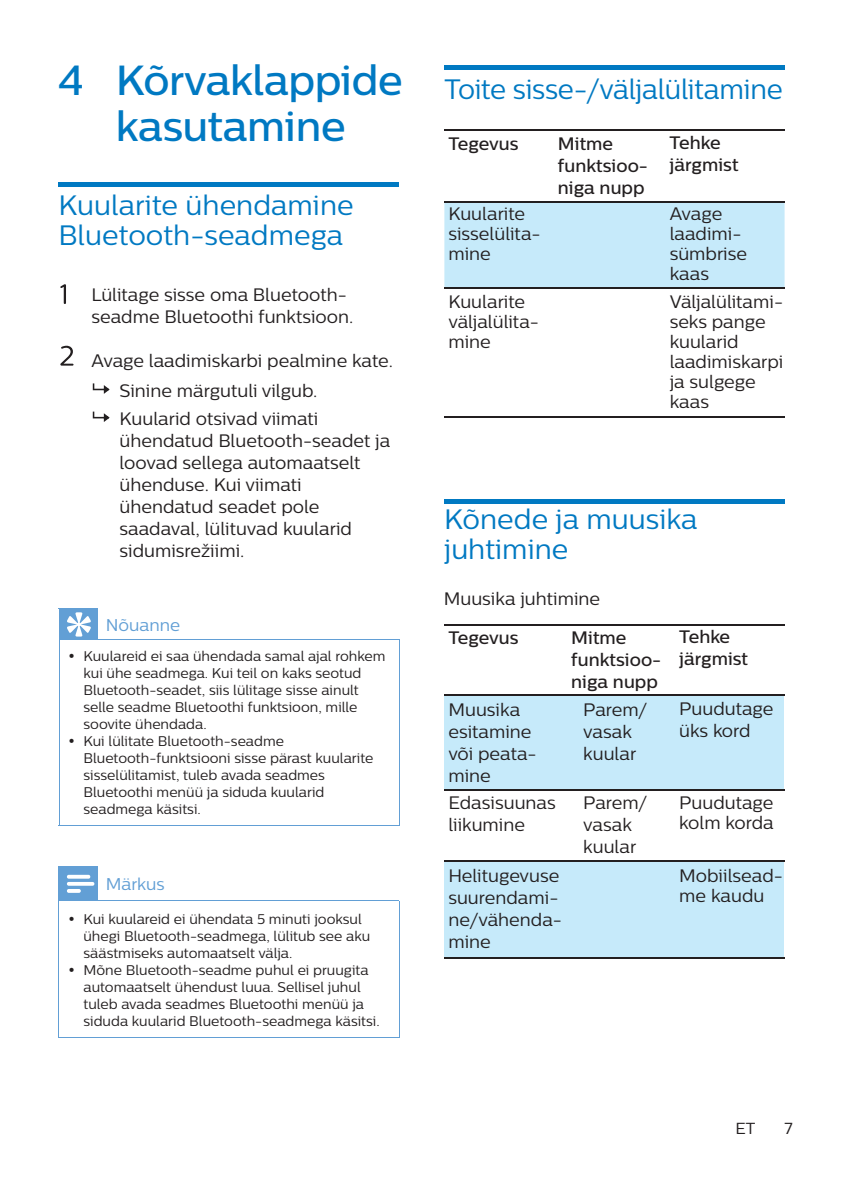
<style>
.page{position:relative;width:842px;height:1191px;background:#fff}
.page>*{position:absolute;margin:0;border:0;box-sizing:border-box;transform-origin:0 0}
.t1{font:500 42px/46px "Centrale Sans";letter-spacing:-.01em;color:#0079c2;text-align:center}
.t2{font:28px/30px "Centrale Sans";color:#0079c2}
.t3{font:18px/22px "Centrale Sans";color:#231f20}
.t4{font:500 18px/22px "Centrale Sans";color:#231f20}
.t5{font:17px "Centrale Sans";color:#629fd5}
.t6{font:16px "Centrale Sans";color:#231f20}
.t7{font:14px/17px "Centrale Sans";color:#231f20}
</style>
<div class="page">
<hr style="left:59px;top:182px;width:340px;height:4px;background:#0079c2">
<svg style="left:60px;top:284px;width:6px;height:20px"></svg>
<svg style="left:60px;top:346px;width:14px;height:19px"></svg>
<svg style="left:93px;top:383px;width:17px;height:11px"></svg>
<svg style="left:93px;top:411px;width:17px;height:11px"></svg>
<div style="left:59px;top:609px;width:39px;height:31px;background:#629fd5"></div>
<hr style="left:59px;top:640px;width:1px;height:185px;background:#629fd5">
<hr style="left:399px;top:640px;width:1px;height:185px;background:#629fd5">
<hr style="left:59px;top:825px;width:39px;height:1px;background:#629fd5">
<hr style="left:98px;top:825px;width:301px;height:1px;background:#629fd5">
<hr style="left:59px;top:608px;width:39px;height:1px;background:#629fd5">
<hr style="left:98px;top:609px;width:1px;height:30px;background:#629fd5">
<hr style="left:98px;top:639px;width:301px;height:1px;background:#629fd5">
<svg style="left:67px;top:612px;width:24px;height:24px"></svg>
<hr style="left:444px;top:66px;width:340px;height:4px;background:#0079c2">
<div style="left:59px;top:867px;width:39px;height:34px;background:#629fd5"></div>
<hr style="left:59px;top:901px;width:1px;height:135px;background:#629fd5">
<hr style="left:399px;top:901px;width:1px;height:135px;background:#629fd5">
<hr style="left:59px;top:1036px;width:39px;height:1px;background:#629fd5">
<hr style="left:98px;top:1036px;width:301px;height:1px;background:#629fd5">
<hr style="left:59px;top:866px;width:39px;height:1px;background:#629fd5">
<hr style="left:97px;top:900px;width:302px;height:1px;background:#629fd5">
<svg style="left:67px;top:874px;width:27px;height:19px"></svg>
<div style="left:444px;top:202px;width:340px;height:85px;background:#c6eafa"></div>
<hr style="left:444px;top:130px;width:128px;height:1px;background:#231f20">
<hr style="left:572px;top:130px;width:108px;height:1px;background:#231f20">
<hr style="left:680px;top:130px;width:104px;height:1px;background:#231f20">
<hr style="left:444px;top:201px;width:128px;height:1px;background:#231f20">
<hr style="left:572px;top:201px;width:108px;height:1px;background:#231f20">
<hr style="left:680px;top:201px;width:104px;height:1px;background:#231f20">
<hr style="left:444px;top:287px;width:128px;height:1px;background:#231f20">
<hr style="left:572px;top:287px;width:108px;height:1px;background:#231f20">
<hr style="left:680px;top:287px;width:104px;height:1px;background:#231f20">
<hr style="left:444px;top:417px;width:340px;height:1px;background:#231f20">
<hr style="left:444px;top:500px;width:340px;height:4px;background:#0079c2">
<div style="left:672px;top:861px;width:112px;height:96px;background:#c6eafa"></div>
<div style="left:567px;top:861px;width:104px;height:96px;background:#c6eafa"></div>
<div style="left:444px;top:861px;width:122px;height:96px;background:#c6eafa"></div>
<div style="left:672px;top:695px;width:112px;height:95px;background:#c6eafa"></div>
<div style="left:567px;top:695px;width:104px;height:95px;background:#c6eafa"></div>
<div style="left:444px;top:695px;width:122px;height:95px;background:#c6eafa"></div>
<hr style="left:444px;top:625px;width:132px;height:1px;background:#231f20">
<hr style="left:576px;top:625px;width:94px;height:1px;background:#231f20">
<hr style="left:670px;top:625px;width:114px;height:1px;background:#231f20">
<hr style="left:444px;top:694px;width:132px;height:1px;background:#231f20">
<hr style="left:576px;top:694px;width:94px;height:1px;background:#231f20">
<hr style="left:670px;top:694px;width:114px;height:1px;background:#231f20">
<hr style="left:444px;top:790px;width:132px;height:1px;background:#231f20">
<hr style="left:576px;top:790px;width:94px;height:1px;background:#231f20">
<hr style="left:670px;top:790px;width:114px;height:1px;background:#231f20">
<hr style="left:444px;top:860px;width:132px;height:1px;background:#231f20">
<hr style="left:576px;top:860px;width:94px;height:1px;background:#231f20">
<hr style="left:670px;top:860px;width:114px;height:1px;background:#231f20">
<hr style="left:444px;top:957px;width:132px;height:1px;background:#231f20">
<hr style="left:576px;top:957px;width:94px;height:1px;background:#231f20">
<hr style="left:670px;top:957px;width:114px;height:1px;background:#231f20">
<h1 class="t1" style="left:58px;top:56px;width:347px">4 Kõrvaklappide kasutamine</h1>
<h2 class="t2" style="left:59px;top:189px;width:297px">Kuularite ühendamine<br>Bluetooth-seadmega</h2>
<p class="t3" style="left:91px;top:283px;width:263px">Lülitage sisse oma Bluetooth&shy;seadme Bluetoothi funktsioon.</p>
<p class="t3" style="left:91px;top:350px;width:303px">Avage laadimiskarbi pealmine kate.</p>
<p class="t3" style="left:119px;top:376px;width:200px;line-height:28px">Sinine märgutuli vilgub.<br>Kuularid otsivad viimati</p>
<p class="t3" style="left:119px;top:429px;width:272px">ühendatud Bluetooth-seadet ja loovad sellega automaatselt ühenduse. Kui viimati ühendatud seadet pole saadaval, lülituvad kuularid sidumisrežiimi.</p>
<p class="t5" style="left:106px;top:615px;width:76px">Nõuanne</p>
<p class="t7" style="left:83px;top:647px;width:303px;text-indent:-15px">• Kuulareid ei saa ühendada samal ajal rohkem kui ühe seadmega. Kui teil on kaks seotud Bluetooth-seadet, siis lülitage sisse ainult selle seadme Bluetoothi funktsioon, mille soovite ühendada.</p>
<p class="t7" style="left:83px;top:732px;width:291px;text-indent:-15px">• Kui lülitate Bluetooth-seadme Bluetooth-funktsiooni sisse pärast kuularite sisselülitamist, tuleb avada seadmes Bluetoothi menüü ja siduda kuularid seadmega käsitsi.</p>
<p class="t5" style="left:106px;top:874px;width:60px">Märkus</p>
<p class="t7" style="left:83px;top:910px;width:288px;text-indent:-15px">• Kui kuulareid ei ühendata 5 minuti jooksul ühegi Bluetooth-seadmega, lülitub see aku säästmiseks automaatselt välja.</p>
<p class="t7" style="left:83px;top:961px;width:298px;text-indent:-15px">• Mõne Bluetooth-seadme puhul ei pruugita automaatselt ühendust luua. Sellisel juhul tuleb avada seadmes Bluetoothi menüü ja siduda kuularid Bluetooth-seadmega käsitsi.</p>
<h2 class="t2" style="left:444px;top:73px;width:340px">Toite sisse-/väljalülitamine</h2>
<p class="t4" style="left:558px;top:132px;width:92px">Mitme funktsioo&shy;niga nupp</p>
<p class="t4" style="left:670px;top:131px;width:70px">Tehke järgmist</p>
<p class="t4" style="left:448px;top:132px;width:72px">Tegevus</p>
<p class="t3" style="left:448px;top:204px;width:94px;line-height:20px">Kuularite sisselülita&shy;mine</p>
<p class="t3" style="left:670px;top:204px;width:79px;line-height:20px">Avage laadimi&shy;sümbrise kaas</p>
<p class="t3" style="left:670px;top:291px;width:115px;line-height:20px">Väljalülitami&shy;seks pange kuularid laadimiskarpi ja sulgege kaas</p>
<p class="t3" style="left:448px;top:291px;width:92px;line-height:20px">Kuularite väljalülita&shy;mine</p>
<h2 class="t2" style="left:444px;top:504px;width:255px">Kõnede ja muusika juhtimine</h2>
<p class="t3" style="left:444px;top:587px;width:158px">Muusika juhtimine</p>
<p class="t4" style="left:448px;top:626px;width:72px">Tegevus</p>
<p class="t4" style="left:571px;top:626px;width:92px">Mitme funktsioo&shy;niga nupp</p>
<p class="t4" style="left:679px;top:625px;width:70px">Tehke järgmist</p>
<p class="t3" style="left:583px;top:698px;width:66px">Parem/ vasak kuular</p>
<p class="t3" style="left:679px;top:697px;width:96px">Puudutage üks kord</p>
<p class="t3" style="left:448px;top:698px;width:90px">Muusika esitamine või peata&shy;mine</p>
<p class="t3" style="left:448px;top:792px;width:109px">Edasisuunas liikumine</p>
<p class="t3" style="left:583px;top:792px;width:66px">Parem/ vasak kuular</p>
<p class="t3" style="left:679px;top:793px;width:96px;line-height:20px">Puudutage kolm korda</p>
<p class="t3" style="left:448px;top:864px;width:115px">Helitugevuse suurendami&shy;ne/vähenda&shy;mine</p>
<p class="t3" style="left:679px;top:865px;width:105px;line-height:20px">Mobiilsead&shy;me kaudu</p>
<p class="t6" style="left:735px;top:1119px;width:21px">ET</p>
<p class="t6" style="left:785px;top:1119px;width:10px">7</p>
</div>
